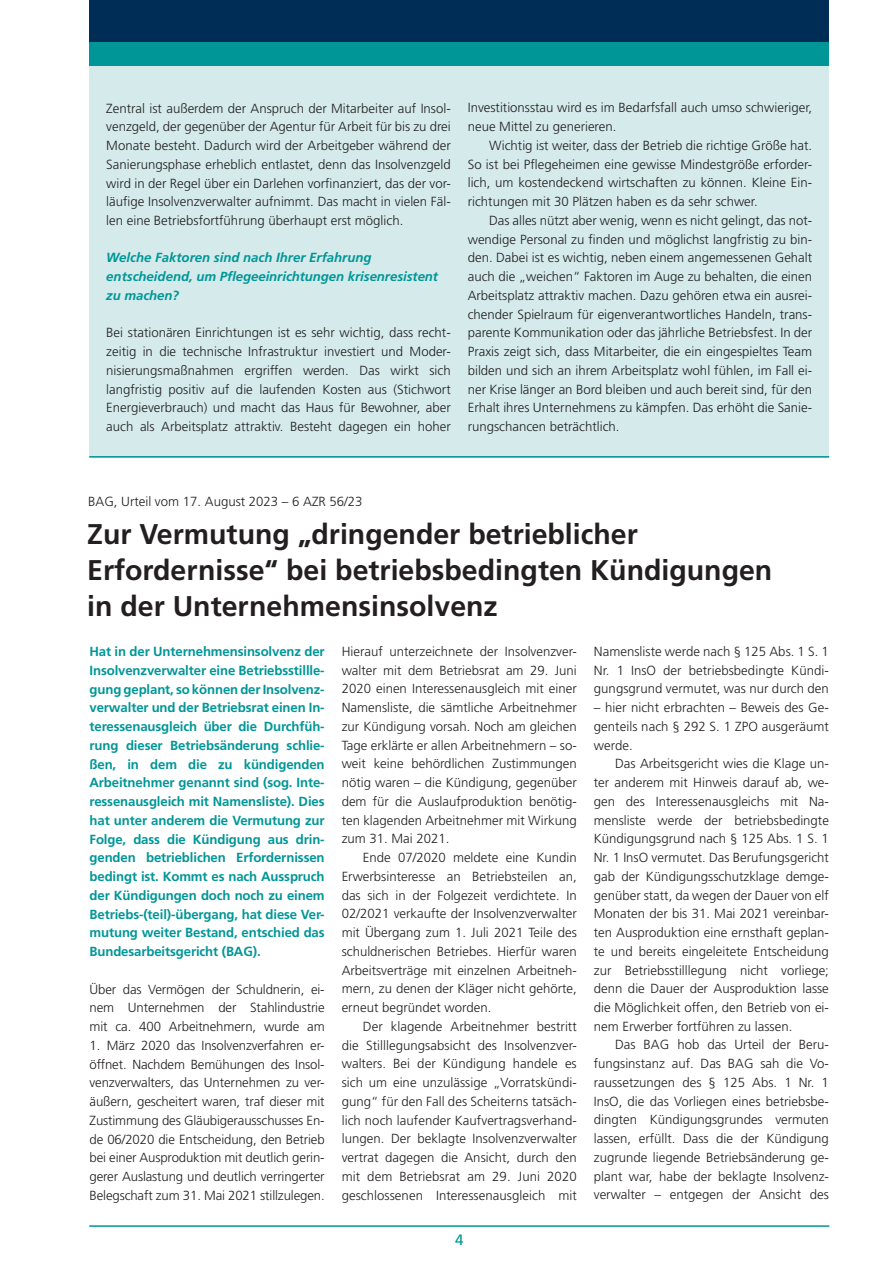
<style>
.page{position:relative;width:893px;height:1263px;background:#fff}
.page>*{position:absolute;margin:0;border:0;box-sizing:border-box;transform-origin:0 0}
.t1{font:700 28.5px/36px "Frutiger";color:#231f20}
.t2{font:15px "Frutiger";color:#009697}
.t3{font:300 13.2px/18.8px "Frutiger LT";color:#231f20;text-align:justify}
.t4{font:700 13.2px/18.8px "Frutiger LT";letter-spacing:-.01em;color:#009697;text-align:justify}
.t5{font:italic 700 13.2px/18.8px "Frutiger LT";color:#009697}
</style>
<div class="page">
<div style="left:89px;top:0;width:740px;height:43px;background:#002d56"></div>
<div style="left:89px;top:43px;width:740px;height:27px;background:#009697"></div>
<hr style="left:89px;top:1225px;width:740px;height:2px;background:#009697">
<div style="left:89px;top:66px;width:740px;height:391px;background:#d4eaeb"></div>
<hr style="left:89px;top:456px;width:740px;height:2px;background:#009697">
<p class="t3" style="left:106px;top:99px;width:346px">Zentral ist außerdem der Anspruch der Mitarbeiter auf Insol&shy;venzgeld, der gegenüber der Agentur für Arbeit für bis zu drei Monate besteht. Dadurch wird der Arbeitgeber während der Sanierungsphase erheblich entlastet, denn das Insolvenzgeld wird in der Regel über ein Darlehen vorfinanziert, das der vor&shy;läufige Insolvenzverwalter aufnimmt. Das macht in vielen Fäl&shy;len eine Betriebsfortführung überhaupt erst möglich.</p>
<p class="t5" style="left:106px;top:249px;width:333px">Welche Faktoren sind nach Ihrer Erfahrung entscheidend, um Pflegeeinrichtungen krisenresistent zu machen?</p>
<p class="t3" style="left:106px;top:324px;width:346px">Bei stationären Einrichtungen ist es sehr wichtig, dass recht&shy;zeitig in die technische Infrastruktur investiert und Moder&shy;nisierungsmaßnahmen ergriffen werden. Das wirkt sich langfristig positiv auf die laufenden Kosten aus (Stichwort Energieverbrauch) und macht das Haus für Bewohner, aber auch als Arbeitsplatz attraktiv. Besteht dagegen ein hoher</p>
<p class="t3" style="left:468px;top:99px;width:346px">Investitionsstau wird es im Bedarfsfall auch umso schwieriger, neue Mittel zu generieren.</p>
<p class="t3" style="left:468px;top:136px;width:346px;text-indent:21px">Wichtig ist weiter, dass der Betrieb die richtige Größe hat.<br>So ist bei Pflegeheimen eine gewisse Mindestgröße erforder&shy;lich, um kostendeckend wirtschaften zu können. Kleine Ein&shy;richtungen mit 30 Plätzen haben es da sehr schwer.</p>
<p class="t3" style="left:468px;top:211px;width:346px;text-indent:21px">Das alles nützt aber wenig, wenn es nicht gelingt, das not&shy;wendige Personal zu finden und möglichst langfristig zu bin&shy;den. Dabei ist es wichtig, neben einem angemessenen Gehalt auch die „weichen“ Faktoren im Auge zu behalten, die einen Arbeitsplatz attraktiv machen. Dazu gehören etwa ein ausrei&shy;chender Spielraum für eigenverantwortliches Handeln, trans&shy;parente Kommunikation oder das jährliche Betriebsfest. In der Praxis zeigt sich, dass Mitarbeiter, die ein eingespieltes Team bilden und sich an ihrem Arbeitsplatz wohl fühlen, im Fall ei&shy;ner Krise länger an Bord bleiben und auch bereit sind, für den Erhalt ihres Unternehmens zu kämpfen. Das erhöht die Sanie&shy;rungschancen beträchtlich.</p>
<p class="t3" style="left:88px;top:492px;width:276px">BAG, Urteil vom 17. August 2023 – 6 AZR 56/23</p>
<h1 class="t1" style="left:87px;top:516px;width:687px">Zur Vermutung „dringender betrieblicher<br>Erfordernisse“ bei betriebsbedingten Kündigungen in der Unternehmensinsolvenz</h1>
<p class="t4" style="left:90px;top:642px;width:237px">Hat in der Unternehmensinsolvenz der Insolvenzverwalter eine Betriebsstillle&shy;gung geplant, so können der Insolvenz&shy;verwalter und der Betriebsrat einen In&shy;teressenausgleich über die Durchfüh&shy;rung dieser Betriebsänderung schlie&shy;ßen, in dem die zu kündigenden Arbeitnehmer genannt sind (sog. Inte&shy;ressenausgleich mit Namensliste). Dies hat unter anderem die Vermutung zur Folge, dass die Kündigung aus drin&shy;genden betrieblichen Erfordernissen bedingt ist. Kommt es nach Ausspruch der Kündigungen doch noch zu einem Betriebs-(teil)-übergang, hat diese Ver&shy;mutung weiter Bestand, entschied das Bundesarbeitsgericht (BAG).</p>
<p class="t3" style="left:90px;top:980px;width:237px">Über das Vermögen der Schuldnerin, ei&shy;nem Unternehmen der Stahlindustrie mit ca. 400 Arbeitnehmern, wurde am</p>
<p class="t3" style="left:90px;top:1036px;width:237px">1. März 2020 das Insolvenzverfahren er&shy;öffnet. Nachdem Bemühungen des Insol&shy;venzverwalters, das Unternehmen zu ver&shy;äußern, gescheitert waren, traf dieser mit Zustimmung des Gläubigerausschusses En&shy;de 06/2020 die Entscheidung, den Betrieb bei einer Ausproduktion mit deutlich gerin&shy;gerer Auslastung und deutlich verringerter Belegschaft zum 31. Mai 2021 stillzulegen.</p>
<p class="t3" style="left:342px;top:642px;width:237px">Hierauf unterzeichnete der Insolvenzver&shy;walter mit dem Betriebsrat am 29. Juni 2020 einen Interessenausgleich mit einer Namensliste, die sämtliche Arbeitnehmer zur Kündigung vorsah. Noch am gleichen Tage erklärte er allen Arbeitnehmern – so&shy;weit keine behördlichen Zustimmungen nötig waren – die Kündigung, gegenüber dem für die Auslaufproduktion benötig&shy;ten klagenden Arbeitnehmer mit Wirkung zum 31. Mai 2021.</p>
<p class="t3" style="left:342px;top:848px;width:237px;text-indent:21px">Ende 07/2020 meldete eine Kundin Erwerbsinteresse an Betriebsteilen an, das sich in der Folgezeit verdichtete. In 02/2021 verkaufte der Insolvenzverwalter mit Übergang zum 1. Juli 2021 Teile des schuldnerischen Betriebes. Hierfür waren Arbeitsverträge mit einzelnen Arbeitneh&shy;mern, zu denen der Kläger nicht gehörte, erneut begründet worden.</p>
<p class="t3" style="left:342px;top:1017px;width:237px;text-indent:21px">Der klagende Arbeitnehmer bestritt die Stilllegungsabsicht des Insolvenzver&shy;walters. Bei der Kündigung handele es sich um eine unzulässige „Vorratskündi&shy;gung“ für den Fall des Scheiterns tatsäch&shy;lich noch laufender Kaufvertragsverhand&shy;lungen. Der beklagte Insolvenzverwalter vertrat dagegen die Ansicht, durch den mit dem Betriebsrat am 29. Juni 2020 geschlossenen Interessenausgleich mit</p>
<p class="t2" style="left:455px;top:1231px;width:10px">4</p>
<p class="t3" style="left:594px;top:642px;width:237px">Namensliste werde nach § 125 Abs. 1 S. 1<br>Nr. 1 InsO der betriebsbedingte Kündi&shy;gungsgrund vermutet, was nur durch den</p>
<p class="t3" style="left:594px;top:698px;width:237px">– hier nicht erbrachten – Beweis des Ge&shy;genteils nach § 292 S. 1 ZPO ausgeräumt werde.</p>
<p class="t3" style="left:594px;top:754px;width:237px;text-indent:21px">Das Arbeitsgericht wies die Klage un&shy;ter anderem mit Hinweis darauf ab, we&shy;gen des Interessenausgleichs mit Na&shy;mensliste werde der betriebsbedingte Kündigungsgrund nach § 125 Abs. 1 S. 1<br>Nr. 1 InsO vermutet. Das Berufungsgericht gab der Kündigungsschutzklage demge&shy;genüber statt, da wegen der Dauer von elf Monaten der bis 31. Mai 2021 vereinbar&shy;ten Ausproduktion eine ernsthaft geplan&shy;te und bereits eingeleitete Entscheidung zur Betriebsstilllegung nicht vorliege; denn die Dauer der Ausproduktion lasse die Möglichkeit offen, den Betrieb von ei&shy;nem Erwerber fortführen zu lassen.</p>
<p class="t3" style="left:594px;top:1036px;width:237px;text-indent:21px">Das BAG hob das Urteil der Beru&shy;fungsinstanz auf. Das BAG sah die Vo&shy;raussetzungen des § 125 Abs. 1 Nr. 1<br>InsO, die das Vorliegen eines betriebsbe&shy;dingten Kündigungsgrundes vermuten lassen, erfüllt. Dass die der Kündigung zugrunde liegende Betriebsänderung ge&shy;plant war, habe der beklagte Insolvenz&shy;verwalter – entgegen der Ansicht des</p>
</div>
